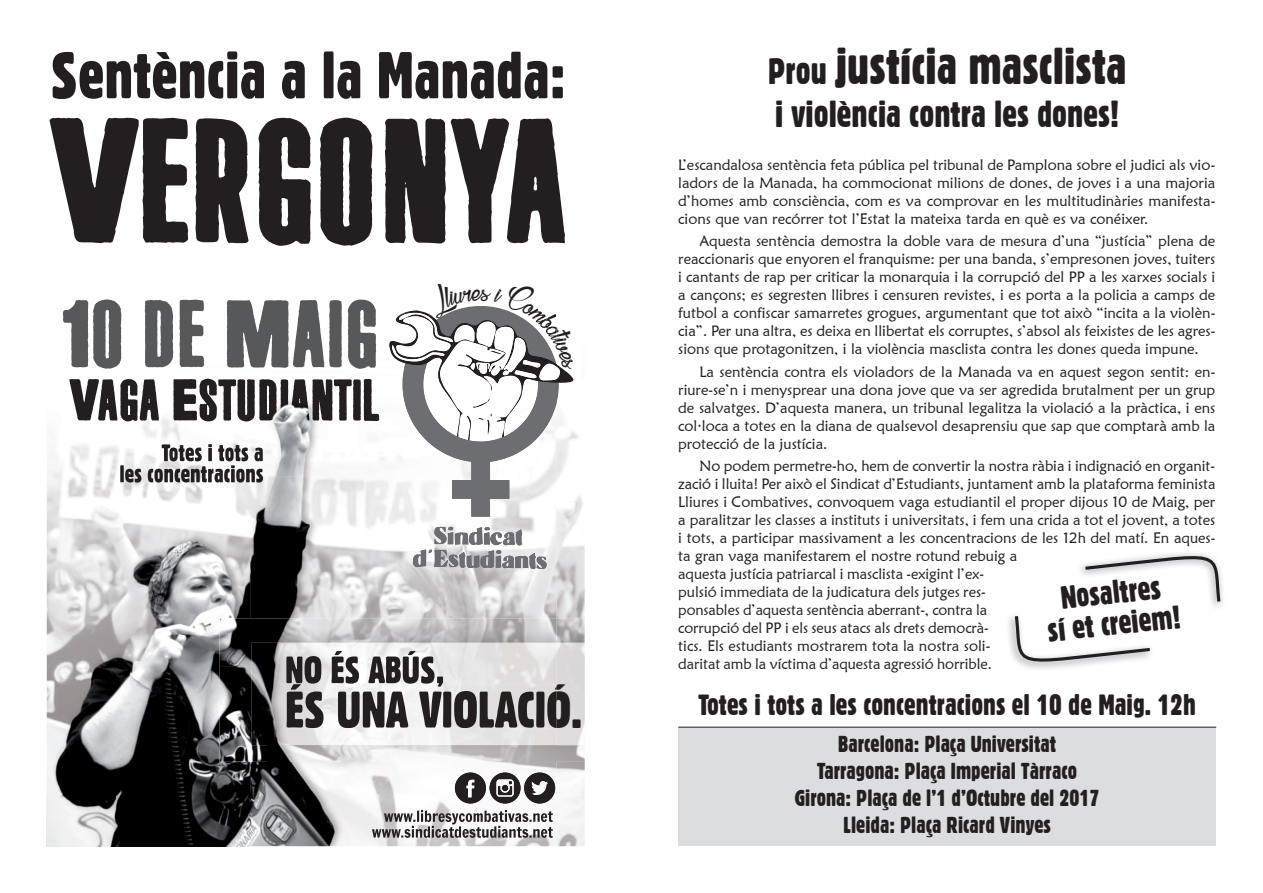
<style>
.page{position:relative;width:1263px;height:893px;background:#fff}
.page>*{position:absolute;margin:0;border:0;box-sizing:border-box;transform-origin:0 0}
.t1{font:178.05px "Long Haired Freaky People";color:#231f20}
.t2{font:96.15px "Long Haired Freaky People";color:#57585a}
.t3{font:64.2px "Gothic 821 Condensed BT";color:#231f20}
.t4{font:49.5px "Gothic 821 Condensed BT";color:#231f20}
.t5{font:36px "Gothic 821 Condensed BT";color:#231f20}
.t6{font:31.35px/31.3px "Gothic 821 Condensed BT";color:#231f20;text-align:center}
.t7{font:28.5px "Gothic 821 Condensed BT";color:#231f20}
.t8{font:22.5px/27px "Gothic 821 Condensed BT";color:#231f20;text-align:center}
.t9{font:15px/18px "Maiandra GD";color:#231f20;text-align:justify}
.s1{font-size:36px}
</style>
<div class="page">
<div style="left:678px;top:727px;width:538px;height:119px;background:#dcdddf"></div>
<svg style="left:1008px;top:615px;width:142px;height:54px"></svg>
<svg style="left:1082px;top:553px;width:141px;height:52px"></svg>
<hr style="left:678px;top:727px;width:538px;height:1px;background:#231f20">
<img style="left:556px;top:433px;width:29px;height:413px">
<img style="left:556px;top:619px;width:29px;height:143px">
<img style="left:268px;top:643px;width:317px;height:102px">
<img style="left:556px;top:684px;width:25px;height:44px">
<img style="left:47px;top:344px;width:337px;height:132px">
<img style="left:47px;top:476px;width:203px;height:370px">
<img style="left:250px;top:476px;width:205px;height:143px">
<img style="left:250px;top:762px;width:306px;height:84px">
<img style="left:63px;top:318px;width:313px;height:51px">
<img style="left:219px;top:619px;width:337px;height:48px">
<img style="left:219px;top:666px;width:49px;height:96px">
<img style="left:267px;top:745px;width:289px;height:17px">
<img style="left:69px;top:379px;width:310px;height:43px">
<img style="left:286px;top:651px;width:157px;height:33px">
<img style="left:286px;top:684px;width:270px;height:44px">
<img style="left:286px;top:684px;width:157px;height:3px">
<img style="left:418px;top:462px;width:138px;height:104px">
<svg style="left:413px;top:527px;width:134px;height:42px"></svg>
<img style="left:384px;top:810px;width:169px;height:14px">
<img style="left:372px;top:826px;width:181px;height:12px">
<svg style="left:455px;top:772px;width:100px;height:32px"></svg>
<img style="left:162px;top:444px;width:102px;height:17px">
<img style="left:120px;top:465px;width:144px;height:18px">
<svg style="left:389px;top:306px;width:186px;height:156px"></svg>
<h3 class="t3" style="left:51px;top:36px;width:517px">Sentència a la Manada:</h3>
<h1 class="t1" style="left:50px;top:104px;width:526px">VERGONYA</h1>
<h2 class="t2" style="left:63px;top:292px;width:319px">10 DE MAIG</h2>
<h3 class="t4" style="left:768px;top:36px;width:360px"><span class="s1">Prou</span> justícia masclista</h3>
<h3 class="t5" style="left:775px;top:92px;width:345px">i violència contra les dones!</h3>
<p class="t9" style="left:678px;top:156px;width:538px">L’escandalosa sentència feta pública pel tribunal de Pamplona sobre el judici als vio&shy;ladors de la Manada, ha commocionat milions de dones, de joves i a una majoria d’homes amb consciència, com es va comprovar en les multitudinàries manifesta&shy;cions que van recórrer tot l’Estat la mateixa tarda en què es va conéixer.</p>
<p class="t9" style="left:678px;top:232px;width:539px;text-indent:21px">Aquesta sentència demostra la doble vara de mesura d’una “justícia” plena de reaccionaris que enyoren el franquisme: per una banda, s’empresonen joves, tuiters i cantants de rap per criticar la monarquia i la corrupció del PP a les xarxes socials i a cançons; es segresten llibres i censuren revistes, i es porta a la policia a camps de futbol a confiscar samarretes grogues, argumentant que tot això “incita a la violèn&shy;cia”. Per una altra, es deixa en llibertat els corruptes, s’absol als feixistes de les agres&shy;sions que protagonitzen, i la violència masclista contra les dones queda impune.</p>
<p class="t9" style="left:678px;top:362px;width:539px;text-indent:21px">La sentència contra els violadors de la Manada va en aquest segon sentit: en&shy;riure-se’n i menysprear una dona jove que va ser agredida brutalment per un grup de salvatges. D’aquesta manera, un tribunal legalitza la violació a la pràctica, i ens col·loca a totes en la diana de qualsevol desaprensiu que sap que comptarà amb la protecció de la justícia.</p>
<p class="t9" style="left:678px;top:456px;width:539px;text-align:left;text-indent:21px">No podem permetre-ho, hem de convertir la nostra ràbia i indignació en organit&shy;zació i lluita! Per això el Sindicat d’Estudiants, juntament amb la plataforma feminista Lliures i Combatives, convoquem vaga estudiantil el proper dijous 10 de Maig, per a paralitzar les classes a instituts i universitats, i fem una crida a tot el jovent, a totes i tots, a participar massivament a les concentracions de les 12h del matí. En aques&shy;ta gran vaga manifestarem el nostre rotund rebuig a<br>aquesta justícia patriarcal i masclista -exigint l’ex-<br>pulsió immediata de la judicatura dels jutges res-<br>ponsables d’aquesta sentència aberrant-, contra la<br>corrupció del PP i els seus atacs als drets democrà-<br>tics. Els estudiants mostrarem tota la nostra soli-<br>daritat amb la víctima d’aquesta agressió horrible.</p>
<h3 class="t6" style="left:1043px;top:584px;width:135px;rotate:-6deg">Nosaltres<br>sí et creiem!</h3>
<h3 class="t7" style="left:698px;top:688px;width:499px">Totes i tots a les concentracions el 10 de Maig. 12h</h3>
<h3 class="t8" style="left:795px;top:730px;width:306px">Barcelona: Plaça Universitat Tarragona: Plaça Imperial Tàrraco Girona: Plaça de l’1 d’Octubre del 2017<br>Lleida: Plaça Ricard Vinyes</h3>
</div>
